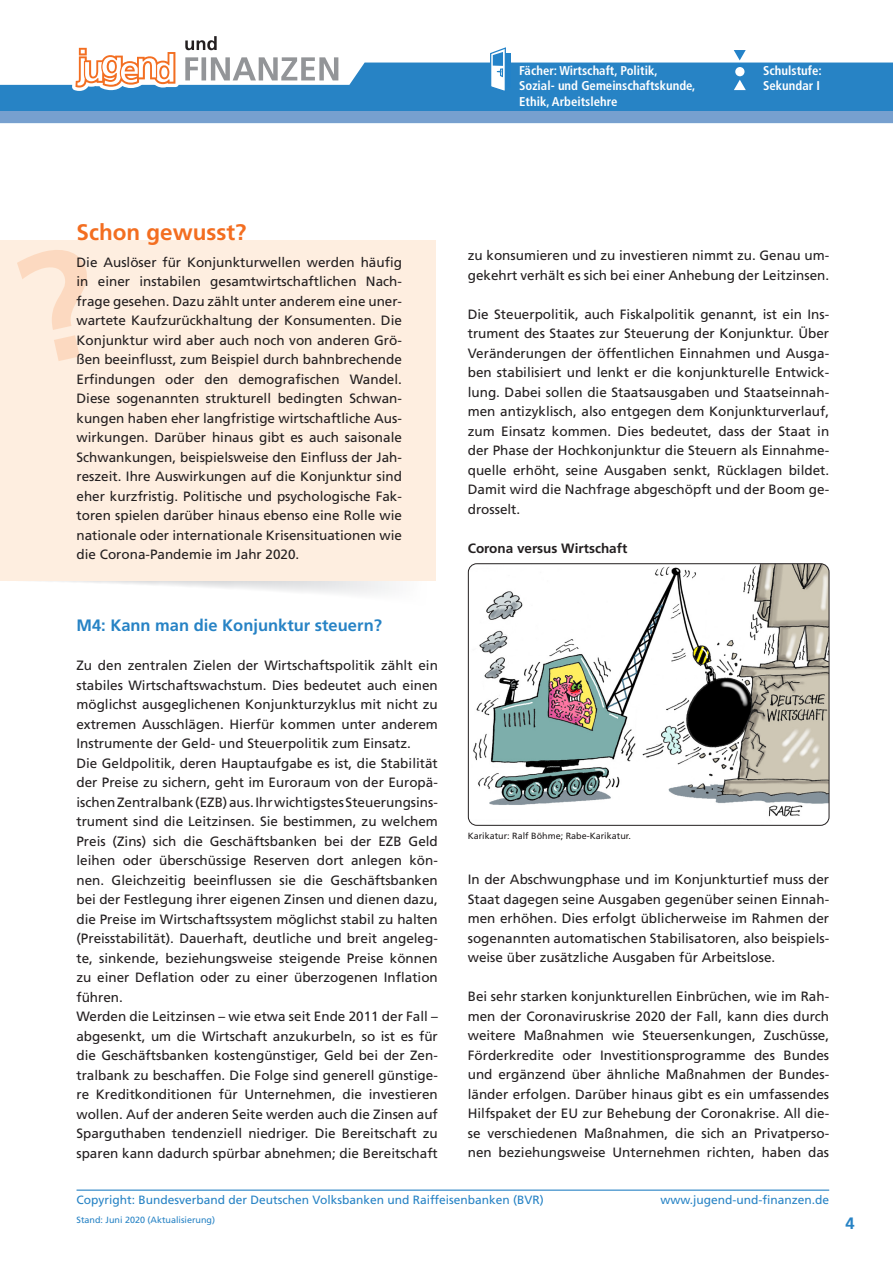
<style>
.page{position:relative;width:893px;height:1263px;background:#fff}
.page>*{position:absolute;margin:0;border:0;box-sizing:border-box;transform-origin:0 0}
.Subheadline{font:700 22.5px "Frutiger LT Std";color:#f36e21}
.Fließtext{font:700 16.5px "Frutiger LT Std";color:#2783c5}
.Paragraph_Style_2{font:13.5px/19.5px "Frutiger LT Std";color:#231f20;text-align:justify}
.Fließtext-2{font:13.5px/19.5px "Frutiger LT Std";color:#231f20;text-align:justify}
.Paragraph_Style_2-2{font:700 13.5px "Frutiger LT Std";color:#231f20}
.t1{font:700 condensed 12.75px/15.3px "Frutiger LT Std";color:#fff}
.t2{font:12px "Frutiger LT Std";color:#2783c5}
.Paragraph_Style_2-3{font:9px "Frutiger LT Std";color:#231f20}
.t3{font:9px "Frutiger LT Std";color:#2783c5}
</style>
<div class="page">
<svg style="left:0;top:63px;width:893px;height:48px;background:#378cc9"></svg>
<div style="left:491px;top:53px;width:19px;height:35px;background:#2382c8"></div>
<svg style="left:489px;top:47px;width:18px;height:46px"></svg>
<hr style="left:77px;top:1189px;width:752px;height:2px;background:#2783c5">
<div style="left:735px;top:65px;width:9px;height:9px;background:#2382c8;border-radius:50%"></div>
<svg style="left:734px;top:50px;width:12px;height:10px"></svg>
<div style="left:735px;top:67px;width:9px;height:9px;background:#fff;border-radius:50%"></div>
<svg style="left:734px;top:77px;width:12px;height:13px"></svg>
<div style="left:0;top:111px;width:893px;height:12px;background:#77a0cf"></div>
<svg style="left:185px;top:57px;width:153px;height:23px"></svg>
<svg style="left:72px;top:47px;width:107px;height:44px"></svg>
<svg style="left:185px;top:36px;width:32px;height:14px"></svg>
<svg style="left:0;top:580px;width:430px;height:14px"></svg>
<div style="left:0;top:240px;width:436px;height:340px;background:#feeee0"></div>
<img style="left:468px;top:564px;width:361px;height:261px">
<div style="left:468px;top:563px;width:361px;height:263px;border:1px solid #231f20;border-radius:9px"></div>
<p class="t1" style="left:519px;top:63px;width:178px">Fächer: Wirtschaft, Politik,<br>Sozial- und Gemeinschaftskunde,<br>Ethik, Arbeitslehre</p>
<p class="t1" style="left:763px;top:63px;width:60px">Schulstufe:<br>Sekundar I</p>
<p class="Subheadline" style="left:77px;top:219px;width:171px">Schon gewusst?</p>
<p class="Fließtext-2" style="left:77px;top:252px;width:327px">Die Auslöser für Konjunkturwellen werden häufig in einer instabilen gesamtwirtschaftlichen Nach&shy;frage gesehen. Dazu zählt unter anderem eine uner&shy;wartete Kaufzurückhaltung der Konsumenten. Die Konjunktur wird aber auch noch von anderen Grö&shy;ßen beeinflusst, zum Beispiel durch bahnbrechende Erfindungen oder den demografischen Wandel.<br>Diese sogenannten strukturell bedingten Schwan&shy;kungen haben eher langfristige wirtschaftliche Aus&shy;wirkungen. Darüber hinaus gibt es auch saisonale Schwankungen, beispielsweise den Einfluss der Jah&shy;reszeit. Ihre Auswirkungen auf die Konjunktur sind eher kurzfristig. Politische und psychologische Fak&shy;toren spielen darüber hinaus ebenso eine Rolle wie nationale oder internationale Krisensituationen wie die Corona-Pandemie im Jahr 2020.</p>
<p class="Paragraph_Style_2" style="left:468px;top:246px;width:363px">zu konsumieren und zu investieren nimmt zu. Genau um&shy;gekehrt verhält es sich bei einer Anhebung der Leitzinsen.</p>
<p class="Paragraph_Style_2" style="left:468px;top:305px;width:363px">Die Steuerpolitik, auch Fiskalpolitik genannt, ist ein Ins&shy;trument des Staates zur Steuerung der Konjunktur. Über Veränderungen der öffentlichen Einnahmen und Ausga&shy;ben stabilisiert und lenkt er die konjunkturelle Entwick&shy;lung. Dabei sollen die Staatsausgaben und Staatseinnah&shy;men antizyklisch, also entgegen dem Konjunkturverlauf, zum Einsatz kommen. Dies bedeutet, dass der Staat in der Phase der Hochkonjunktur die Steuern als Einnahme&shy;quelle erhöht, seine Ausgaben senkt, Rücklagen bildet.<br>Damit wird die Nachfrage abgeschöpft und der Boom ge&shy;drosselt.</p>
<p class="Paragraph_Style_2-2" style="left:468px;top:540px;width:161px">Corona versus Wirtschaft</p>
<p class="Fließtext" style="left:76px;top:616px;width:307px">M4: Kann man die Konjunktur steuern?</p>
<p class="Paragraph_Style_2" style="left:76px;top:656px;width:363px">Zu den zentralen Zielen der Wirtschaftspolitik zählt ein stabiles Wirtschaftswachstum. Dies bedeutet auch einen möglichst ausgeglichenen Konjunkturzyklus mit nicht zu extremen Ausschlägen. Hierfür kommen unter anderem Instrumente der Geld- und Steuerpolitik zum Einsatz.</p>
<p class="Paragraph_Style_2" style="left:76px;top:753px;width:363px">Die Geldpolitik, deren Hauptaufgabe es ist, die Stabilität der Preise zu sichern, geht im Euroraum von der Europä&shy;ischen Zentralbank (EZB) aus. Ihr wichtigstes Steuerungsins&shy;trument sind die Leitzinsen. Sie bestimmen, zu welchem Preis (Zins) sich die Geschäftsbanken bei der EZB Geld leihen oder überschüssige Reserven dort anlegen kön&shy;nen. Gleichzeitig beeinflussen sie die Geschäftsbanken bei der Festlegung ihrer eigenen Zinsen und dienen dazu, die Preise im Wirtschaftssystem möglichst stabil zu halten (Preisstabilität). Dauerhaft, deutliche und breit angeleg&shy;te, sinkende, beziehungsweise steigende Preise können zu einer Deflation oder zu einer überzogenen Inflation führen.</p>
<p class="Paragraph_Style_2" style="left:76px;top:1007px;width:363px">Werden die Leitzinsen – wie etwa seit Ende 2011 der Fall – abgesenkt, um die Wirtschaft anzukurbeln, so ist es für die Geschäftsbanken kostengünstiger, Geld bei der Zen&shy;tralbank zu beschaffen. Die Folge sind generell günstige&shy;re Kreditkonditionen für Unternehmen, die investieren wollen. Auf der anderen Seite werden auch die Zinsen auf Sparguthaben tendenziell niedriger. Die Bereitschaft zu sparen kann dadurch spürbar abnehmen; die Bereitschaft</p>
<p class="Paragraph_Style_2-3" style="left:468px;top:830px;width:165px">Karikatur: Ralf Böhme; Rabe-Karikatur.</p>
<p class="Paragraph_Style_2" style="left:468px;top:870px;width:363px">In der Abschwungphase und im Konjunkturtief muss der Staat dagegen seine Ausgaben gegenüber seinen Einnah&shy;men erhöhen. Dies erfolgt üblicherweise im Rahmen der sogenannten automatischen Stabilisatoren, also beispiels&shy;weise über zusätzliche Ausgaben für Arbeitslose.</p>
<p class="Paragraph_Style_2" style="left:468px;top:987px;width:363px">Bei sehr starken konjunkturellen Einbrüchen, wie im Rah&shy;men der Coronaviruskrise 2020 der Fall, kann dies durch weitere Maßnahmen wie Steuersenkungen, Zuschüsse, Förderkredite oder Investitionsprogramme des Bundes und ergänzend über ähnliche Maßnahmen der Bundes&shy;länder erfolgen. Darüber hinaus gibt es ein umfassendes Hilfspaket der EU zur Behebung der Coronakrise. All die&shy;se verschiedenen Maßnahmen, die sich an Privatperso&shy;nen beziehungsweise Unternehmen richten, haben das</p>
<p class="t2" style="left:77px;top:1193px;width:469px">Copyright: Bundesverband der Deutschen Volksbanken und Raiffeisenbanken (BVR)</p>
<p class="t3" style="left:77px;top:1215px;width:140px">Stand: Juni 2020 (Aktualisierung)</p>
<p class="t2" style="left:660px;top:1193px;width:170px">www.jugend-und-finanzen.de</p>
<p class="Fließtext" style="left:845px;top:1213px;width:11px">4</p>
</div>
